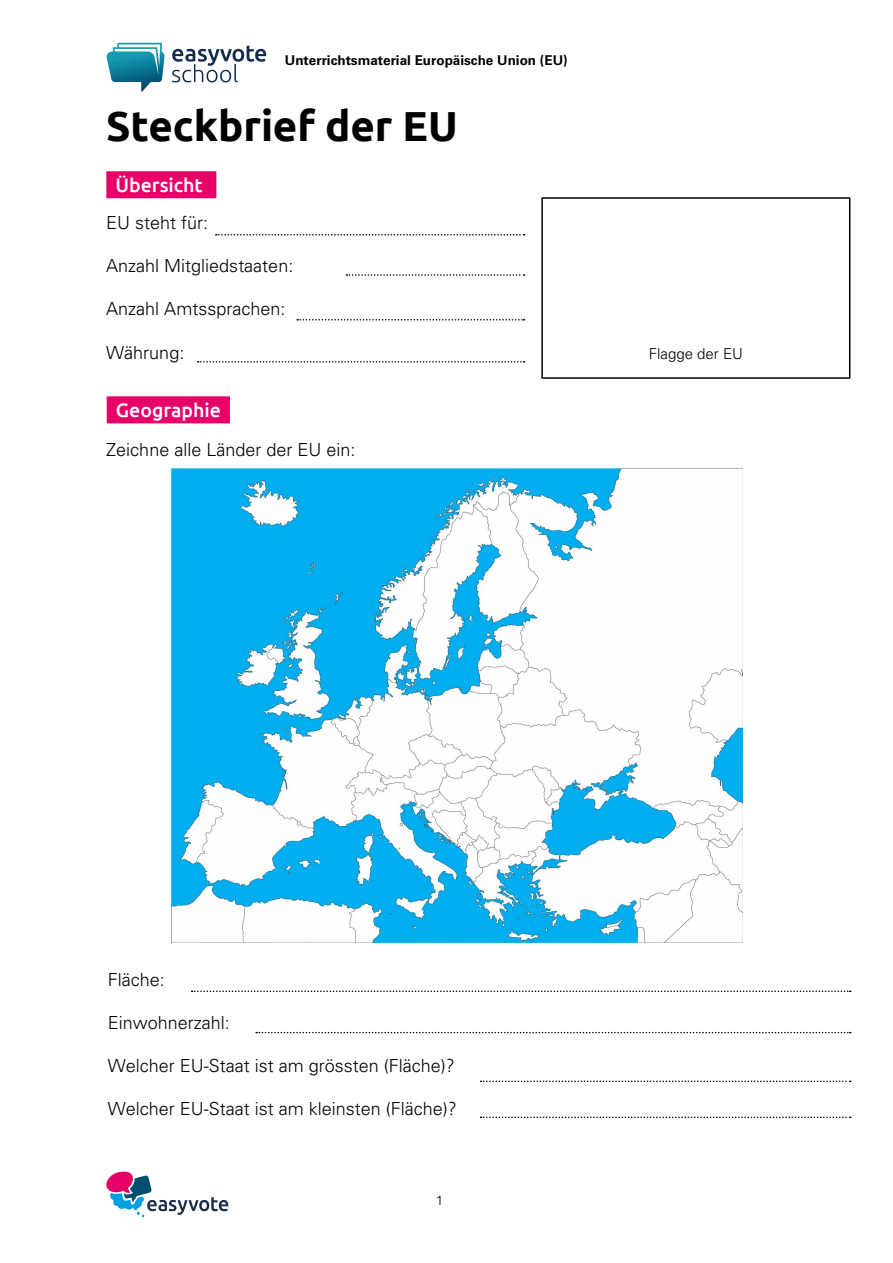
<style>
.page{position:relative;width:893px;height:1263px;background:#fff}
.page>*{position:absolute;margin:0;border:0;box-sizing:border-box;transform-origin:0 0}
.t1{font:700 42px "Ubuntu";letter-spacing:-.005em;color:#000}
.t2{font:500 19.5px "Ubuntu";letter-spacing:-.005em;color:#fff}
.t3{font:300 18px "Univers LT Std";color:#000}
.t4{font:300 15px "Univers LT Std";color:#000}
.t5{font:700 13.5px "Univers";color:#000}
.t6{font:300 13.5px "Ubuntu";color:#000}
</style>
<div class="page">
<svg style="left:106px;top:1171px;width:122px;height:46px"></svg>
<svg style="left:172px;top:45px;width:94px;height:37px"></svg>
<svg style="left:106px;top:43px;width:59px;height:49px"></svg>
<div style="left:106px;top:171px;width:110px;height:27px;background:#e60067"></div>
<div style="left:107px;top:396px;width:123px;height:27px;background:#e60067"></div>
<div style="left:541px;top:197px;width:309px;height:182px;border:2px solid #000"></div>
<svg style="left:216px;top:234px;width:308px;height:2px"></svg>
<svg style="left:198px;top:361px;width:326px;height:2px"></svg>
<svg style="left:192px;top:990px;width:659px;height:2px"></svg>
<svg style="left:256px;top:1032px;width:595px;height:1px"></svg>
<svg style="left:481px;top:1080px;width:370px;height:2px"></svg>
<svg style="left:481px;top:1116px;width:370px;height:2px"></svg>
<svg style="left:346px;top:274px;width:178px;height:2px"></svg>
<svg style="left:297px;top:319px;width:227px;height:1px"></svg>
<img style="left:172px;top:468px;width:570px;height:475px">
<p class="t5" style="left:285px;top:53px;width:284px">Unterrichtsmaterial Europäische Union (EU)</p>
<h1 class="t1" style="left:106px;top:100px;width:353px">Steckbrief der EU</h1>
<p class="t2" style="left:115px;top:172px;width:89px">Übersicht</p>
<p class="t3" style="left:106px;top:212px;width:104px">EU steht für:</p>
<p class="t3" style="left:106px;top:255px;width:189px">Anzahl Mitgliedstaaten:</p>
<p class="t3" style="left:106px;top:298px;width:181px">Anzahl Amtssprachen:</p>
<p class="t3" style="left:106px;top:341px;width:80px">Währung:</p>
<p class="t4" style="left:649px;top:345px;width:96px">Flagge der EU</p>
<p class="t2" style="left:116px;top:397px;width:107px">Geographie</p>
<p class="t3" style="left:106px;top:438px;width:251px">Zeichne alle Länder der EU ein:</p>
<p class="t3" style="left:108px;top:968px;width:59px">Fläche:</p>
<p class="t3" style="left:108px;top:1011px;width:124px">Einwohnerzahl:</p>
<p class="t3" style="left:108px;top:1055px;width:349px">Welcher EU-Staat ist am grössten (Fläche)?</p>
<p class="t3" style="left:108px;top:1098px;width:351px">Welcher EU-Staat ist am kleinsten (Fläche)?</p>
<p class="t6" style="left:436px;top:1192px;width:9px">1</p>
</div>
